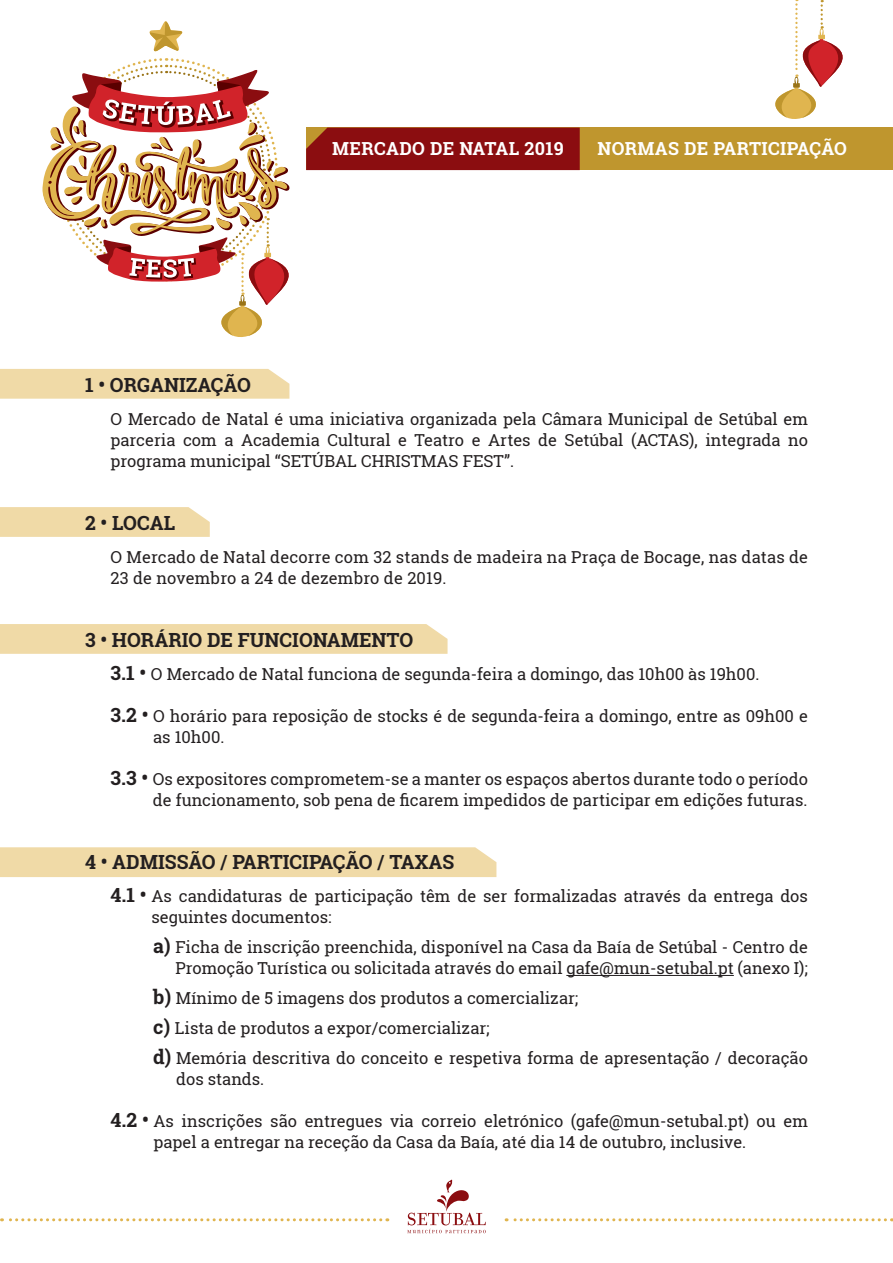
<style>
.page{position:relative;width:893px;height:1263px;background:#fff}
.page>*{position:absolute;margin:0;border:0;box-sizing:border-box;transform-origin:0 0}
.t1{font:700 19.5px "Roboto Slab";color:#231f20}
.t2{font:700 18px "Roboto Slab";letter-spacing:.02em;color:#fff}
.t3{font:16.5px/21px "Roboto Slab";color:#231f20}
.s1{font-weight:700;font-size:19.5px}
</style>
<div class="page">
<div style="left:306px;top:128px;width:587px;height:42px;background:#bf962e"></div>
<svg style="left:775px;top:0;width:68px;height:119px"></svg>
<svg style="left:407px;top:1179px;width:79px;height:54px"></svg>
<svg style="left:1px;top:1218px;width:380px;height:3px"></svg>
<svg style="left:506px;top:1218px;width:379px;height:3px"></svg>
<svg style="left:42px;top:21px;width:538px;height:316px"></svg>
<div style="left:0;top:369px;width:289px;height:30px;background:#f0daa7"></div>
<div style="left:0;top:624px;width:448px;height:30px;background:#f0daa7"></div>
<div style="left:0;top:847px;width:496px;height:30px;background:#f0daa7"></div>
<svg style="left:0;top:507px;width:210px;height:30px;background:#f0dba9"></svg>
<hr style="left:566px;top:975px;width:168px;height:1px;background:#231f20">
<p class="t2" style="left:332px;top:136px;width:233px">MERCADO DE NATAL 2019</p>
<p class="t2" style="left:597px;top:136px;width:251px">NORMAS DE PARTICIPAÇÃO</p>
<p class="t1" style="left:85px;top:372px;width:167px">1 • ORGANIZAÇÃO</p>
<p class="t3" style="left:111px;top:408px;width:699px;text-align:justify">O Mercado de Natal é uma iniciativa organizada pela Câmara Municipal de Setúbal em parceria com a Academia Cultural e Teatro e Artes de Setúbal (ACTAS), integrada no programa municipal “SETÚBAL CHRISTMAS FEST”.</p>
<p class="t1" style="left:85px;top:510px;width:92px">2 • LOCAL</p>
<p class="t3" style="left:111px;top:546px;width:699px">O Mercado de Natal decorre com 32 stands de madeira na Praça de Bocage, nas datas de<br>23 de novembro a 24 de dezembro de 2019.</p>
<p class="t1" style="left:85px;top:627px;width:330px">3 • HORÁRIO DE FUNCIONAMENTO</p>
<p class="t3" style="left:111px;top:663px;width:650px"><span class="s1">3.1 •</span> O Mercado de Natal funciona de segunda-feira a domingo, das 10h00 às 19h00.</p>
<p class="t3" style="left:153px;top:705px;width:656px;text-indent:-43px"><span class="s1">3.2 •</span> O horário para reposição de stocks é de segunda-feira a domingo, entre as 09h00 e as 10h00.</p>
<p class="t3" style="left:111px;top:768px;width:699px;text-align:right"><span class="s1">3.3 •</span> Os expositores comprometem-se a manter os espaços abertos durante todo o período de funcionamento, sob pena de ficarem impedidos de participar em edições futuras.</p>
<p class="t1" style="left:85px;top:849px;width:371px">4 • ADMISSÃO / PARTICIPAÇÃO / TAXAS</p>
<p class="t3" style="left:151px;top:885px;width:658px;text-indent:-41px"><span class="s1">4.1 •</span> As candidaturas de participação têm de ser formalizadas através da entrega dos seguintes documentos:</p>
<p class="t3" style="left:153px;top:936px;width:656px;text-align:right"><span class="s1">a)</span> Ficha de inscrição preenchida, disponível na Casa da Baía de Setúbal - Centro de<br>Promoção Turística ou solicitada através do email gafe@mun-setubal.pt (anexo I);</p>
<p class="t3" style="left:153px;top:987px;width:427px"><span class="s1">b)</span> Mínimo de 5 imagens dos produtos a comercializar;</p>
<p class="t3" style="left:153px;top:1017px;width:338px"><span class="s1">c)</span> Lista de produtos a expor/comercializar;</p>
<p class="t3" style="left:176px;top:1047px;width:633px;text-indent:-23px"><span class="s1">d)</span> Memória descritiva do conceito e respetiva forma de apresentação / decoração dos stands.</p>
<p class="t3" style="left:154px;top:1110px;width:656px;text-indent:-43px"><span class="s1">4.2 •</span> As inscrições são entregues via correio eletrónico (gafe@mun-setubal.pt) ou em papel a entregar na receção da Casa da Baía, até dia 14 de outubro, inclusive.</p>
</div>
